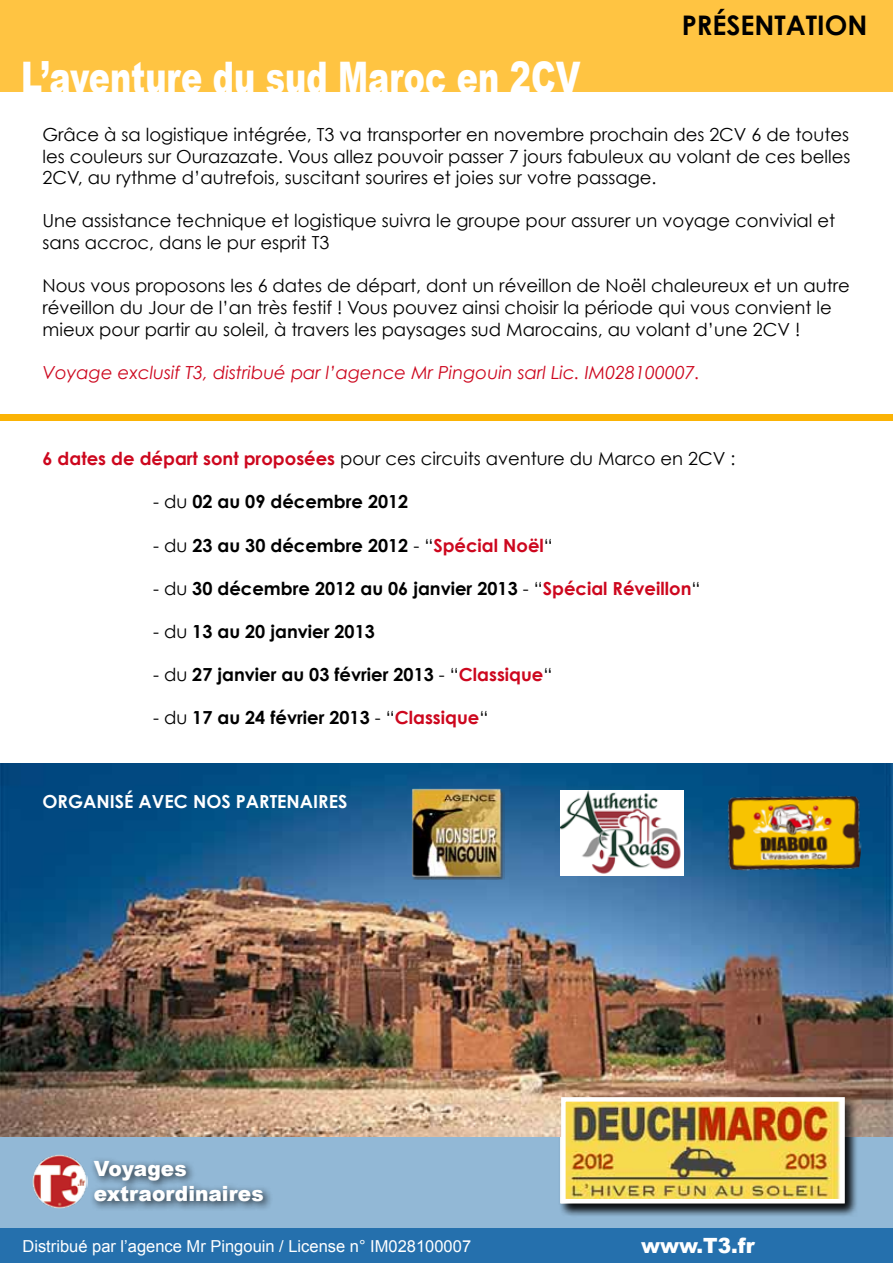
<style>
.page{position:relative;width:893px;height:1263px;background:#fff}
.page>*{position:absolute;margin:0;border:0;box-sizing:border-box;transform-origin:0 0}
.t1{font:900 43.5px "Arial";color:#fff;scale:.73 1}
.t2{font:700 27px "Century Gothic";color:#000}
.t3{font:900 21px/25.2px "Arial";color:#fff;scale:.96 1}
.t4{font:18px/21.6px "Century Gothic";color:#000}
.t5{font:700 18px "Century Gothic";color:#000}
.t6{font:italic 18px "Century Gothic";color:#cd071e}
.t7{font:700 18px "Century Gothic";color:#fff}
.t8{font:16.5px "Arial";color:#fff}
.s1{font-weight:700;color:#cd071e}
.s2{font-weight:400}
.s3{color:#cd071e}
</style>
<div class="page">
<div style="left:0;top:1136px;width:893px;height:110px;background:#92b8d6"></div>
<div style="left:0;top:0;width:893px;height:92px;background:#ffc442"></div>
<div style="left:0;top:1229px;width:893px;height:34px;background:#2570ad"></div>
<div style="left:90px;top:1156px;width:184px;height:56px;background:#000;opacity:.75"></div>
<img style="left:32px;top:1154px;width:55px;height:55px">
<hr style="left:0;top:799px;width:1px;height:464px;background:#fff">
<img style="left:0;top:763px;width:893px;height:373px">
<div style="left:559px;top:1095px;width:300px;height:122px;background:#000;opacity:.75"></div>
<img style="left:566px;top:1102px;width:274px;height:96px">
<div style="left:561px;top:1097px;width:284px;height:106px;border:4px solid #fff"></div>
<div style="left:0;top:415px;width:893px;height:6px;background:#fbb305"></div>
<img style="left:411px;top:786px;width:94px;height:94px">
<img style="left:560px;top:790px;width:123px;height:85px">
<img style="left:726px;top:790px;width:140px;height:92px">
<h1 class="t1" style="left:21px;top:46px;width:767px">L’aventure du sud Maroc en 2CV</h1>
<h2 class="t2" style="left:682px;top:8px;width:187px">PRésentation</h2>
<p class="t4" style="left:43px;top:124px;width:809px;text-align:justify">Grâce à sa logistique intégrée, T3 va transporter en novembre prochain des 2CV 6 de toutes les couleurs sur Ourazazate. Vous allez pouvoir passer 7 jours fabuleux au volant de ces belles 2CV, au rythme d’autrefois, suscitant sourires et joies sur votre passage.</p>
<p class="t4" style="left:43px;top:210px;width:794px">Une assistance technique et logistique suivra le groupe pour assurer un voyage convivial et sans accroc, dans le pur esprit T3</p>
<p class="t4" style="left:43px;top:275px;width:809px">Nous vous proposons les 6 dates de départ, dont un réveillon de Noël chaleureux et un autre réveillon du Jour de l’an très festif ! Vous pouvez ainsi choisir la période qui vous convient le mieux pour partir au soleil, à travers les paysages sud Marocains, au volant d’une 2CV !</p>
<p class="t6" style="left:43px;top:361px;width:659px">Voyage exclusif T3, distribué par l’agence Mr Pingouin sarl Lic. IM028100007.</p>
<p class="t4" style="left:43px;top:448px;width:694px"><span class="s1">6 dates de départ sont proposées</span> pour ces circuits aventure du Marco en 2CV :</p>
<p class="t5" style="left:153px;top:490px;width:257px"><span class="s2">- du</span> 02 au 09 décembre 2012</p>
<p class="t5" style="left:153px;top:534px;width:401px"><span class="s2">- du</span> 23 au 30 décembre 2012 <span class="s2">- “</span><span class="s3">Spécial Noël</span><span class="s2">“</span></p>
<p class="t5" style="left:153px;top:577px;width:549px"><span class="s2">- du</span> 30 décembre 2012 au 06 janvier 2013 <span class="s2">- “</span><span class="s3">Spécial Réveillon</span><span class="s2">“</span></p>
<p class="t5" style="left:153px;top:620px;width:223px"><span class="s2">- du</span> 13 au 20 janvier 2013</p>
<p class="t5" style="left:153px;top:663px;width:401px"><span class="s2">- du</span> 27 janvier au 03 février 2013 <span class="s2">- “</span><span class="s3">Classique</span><span class="s2">“</span></p>
<p class="t5" style="left:153px;top:706px;width:337px"><span class="s2">- du</span> 17 au 24 février 2013 <span class="s2">- “</span><span class="s3">Classique</span><span class="s2">“</span></p>
<p class="t7" style="left:43px;top:790px;width:306px">Organisé avec nos partenaires</p>
<p class="t3" style="left:94px;top:1155px;width:178px">Voyages extraordinaires</p>
<p class="t8" style="left:22px;top:1235px;width:450px">Distribué par l’agence Mr Pingouin / License n° IM028100007</p>
<p class="t3" style="left:641px;top:1232px;width:120px">www.T3.fr</p>
</div>
